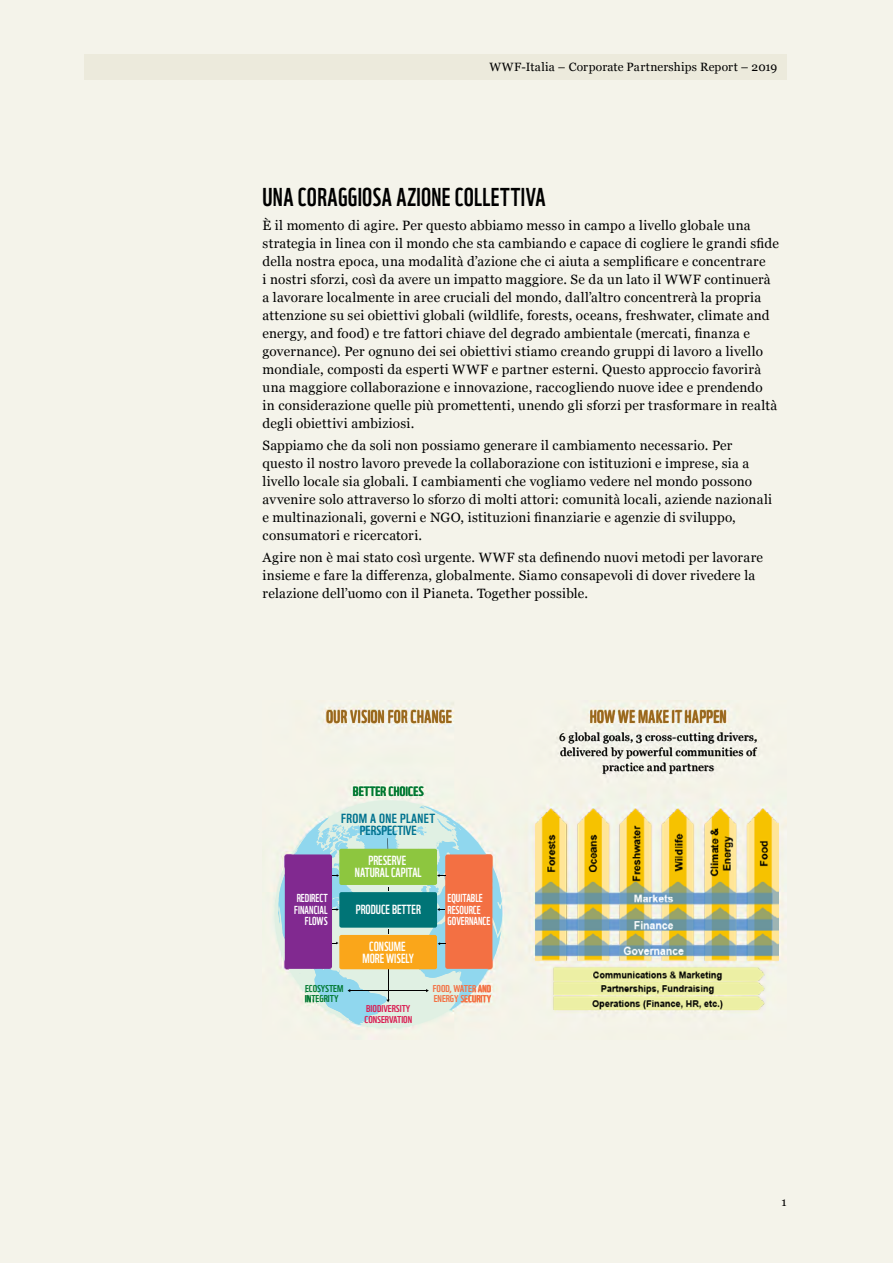
<style>
.page{position:relative;width:893px;height:1263px;background:#f4f3ea}
.page>*{position:absolute;margin:0;border:0;box-sizing:border-box;transform-origin:0 0}
.t1{font:25.2px "WWF";letter-spacing:.01em;color:#000}
.t2{font:17.4px "WWF";letter-spacing:.015em;color:#9a681c}
.t3{font:13.5px/18px "Georgia";letter-spacing:.02em;color:#000}
.t4{font:12.9px/12px "WWF";color:#fff;text-align:center}
.t5{font:12.9px/12.1px "WWF";letter-spacing:.01em;color:#00728f;text-align:center;scale:1.15 1}
.t6{font:12.9px "WWF";color:#007931;scale:1.15 1}
.t7{font:12px "Georgia";letter-spacing:.02em;color:#000}
.t8{font:11.25px/15px "Georgia";letter-spacing:.025em;color:#000;text-align:center}
.t9{font:11.25px/11.2px "WWF";color:#fff}
.t10{font:9.6px/10.2px "WWF";color:#f37043;scale:1.15 1}
.t11{font:9.6px/10.2px "WWF";color:#da1d52;scale:1.15 1}
.t12{font:9.6px/10.2px "WWF";color:#007931;scale:1.15 1}
</style>
<div class="page">
<div style="left:84px;top:54px;width:703px;height:26px;background:#eceadc"></div>
<img style="left:274px;top:701px;width:506px;height:328px">
<img style="left:536px;top:809px;width:242px;height:200px">
<svg style="left:275px;top:800px;width:227px;height:225px"></svg>
<p class="t7" style="left:489px;top:58px;width:290px">WWF-Italia – Corporate Partnerships Report – 2019</p>
<h1 class="t1" style="left:263px;top:177px;width:284px">UNA CORAGGIOSA AZIONE COLLETTIVA</h1>
<p class="t3" style="left:263px;top:215px;width:518px">È il momento di agire. Per questo abbiamo messo in campo a livello globale una strategia in linea con il mondo che sta cambiando e capace di cogliere le grandi sfide della nostra epoca, una modalità d’azione che ci aiuta a semplificare e concentrare<br>i nostri sforzi, così da avere un impatto maggiore. Se da un lato il WWF continuerà a lavorare localmente in aree cruciali del mondo, dall’altro concentrerà la propria attenzione su sei obiettivi globali (wildlife, forests, oceans, freshwater, climate and energy, and food) e tre fattori chiave del degrado ambientale (mercati, finanza e governance). Per ognuno dei sei obiettivi stiamo creando gruppi di lavoro a livello mondiale, composti da esperti WWF e partner esterni. Questo approccio favorirà una maggiore collaborazione e innovazione, raccogliendo nuove idee e prendendo<br>in considerazione quelle più promettenti, unendo gli sforzi per trasformare in realtà degli obiettivi ambiziosi.</p>
<p class="t3" style="left:263px;top:436px;width:511px">Sappiamo che da soli non possiamo generare il cambiamento necessario. Per questo il nostro lavoro prevede la collaborazione con istituzioni e imprese, sia a livello locale sia globali. I cambiamenti che vogliamo vedere nel mondo possono avvenire solo attraverso lo sforzo di molti attori: comunità locali, aziende nazionali e multinazionali, governi e NGO, istituzioni finanziarie e agenzie di sviluppo, consumatori e ricercatori.</p>
<p class="t3" style="left:263px;top:548px;width:502px">Agire non è mai stato così urgente. WWF sta definendo nuovi metodi per lavorare insieme e fare la differenza, globalmente. Siamo consapevoli di dover rivedere la relazione dell’uomo con il Pianeta. Together possible.</p>
<p class="t2" style="left:326px;top:703px;width:127px">OUR VISION FOR CHANGE</p>
<p class="t2" style="left:590px;top:703px;width:138px">HOW WE MAKE IT HAPPEN</p>
<p class="t8" style="left:559px;top:729px;width:199px">6 global goals, 3 cross-cutting drivers, delivered by powerful communities of practice and partners</p>
<p class="t9" style="left:294px;top:892px;width:35px;text-align:right">REDIRECT<br>FINANCIAL<br>FLOWS</p>
<p class="t6" style="left:353px;top:781px;width:63px">BETTER CHOICES</p>
<p class="t5" style="left:341px;top:811px;width:83px">FROM A ONE PLANET<br>PERSPECTIVE</p>
<p class="t4" style="left:355px;top:853px;width:68px">PRESERVE<br>NATURAL CAPITAL</p>
<p class="t4" style="left:356px;top:902px;width:67px">PRODUCE BETTER</p>
<p class="t4" style="left:362px;top:939px;width:53px">CONSUME<br>MORE WISELY</p>
<p class="t9" style="left:447px;top:892px;width:44px">EQUITABLE<br>RESOURCE<br>GOVERNANCE</p>
<p class="t12" style="left:305px;top:982px;width:35px">ECOSYSTEM<br>INTEGRITY</p>
<p class="t11" style="left:364px;top:1003px;width:43px">BIODIVERSITY<br>CONSERVATION</p>
<p class="t10" style="left:433px;top:982px;width:52px">FOOD, WATER AND<br>ENERGY SECURITY</p>
<p class="t7" style="left:781px;top:1193px;width:7px">1</p>
</div>
